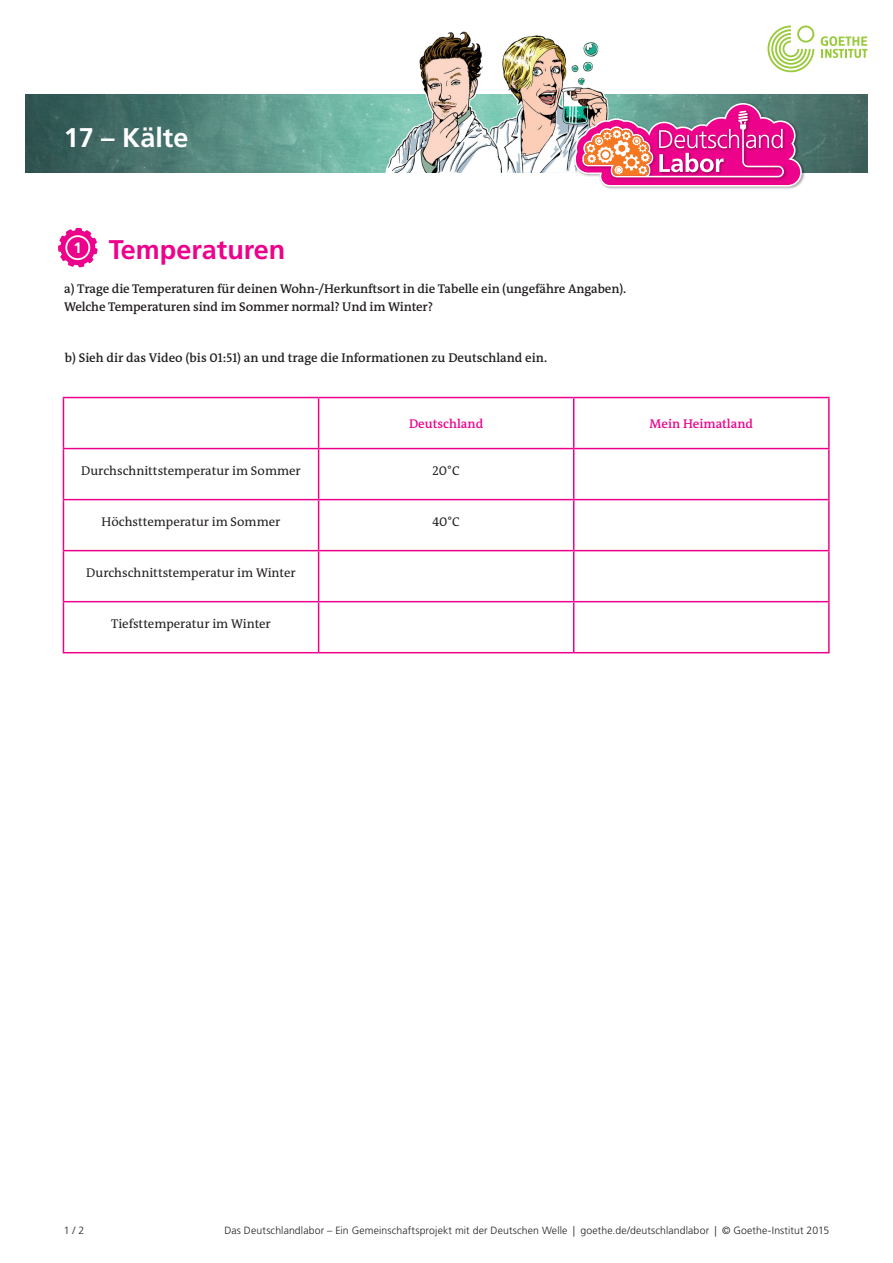
<style>
.page{position:relative;width:893px;height:1263px;background:#fff}
.page>*{position:absolute;margin:0;border:0;box-sizing:border-box;transform-origin:0 0}
.t1{font:700 27px "Frutiger LT Std";color:#ed028c}
.t2{font:700 27px "Frutiger LT Std";color:#fff}
.t3{font:600 12.75px/17.2px "DW The Antiqua B W6";letter-spacing:-.01em;color:#231f20}
.t4{font:12.75px "DW The Antiqua B W5 Plain";color:#231f20}
.t5{font:600 12.75px "DW The Antiqua B W6";color:#ed028c}
.t6{font:300 10.5px "Frutiger LT Std";letter-spacing:.01em;color:#231f20}
</style>
<div class="page">
<img style="left:26px;top:95px;width:841px;height:77px">
<img style="left:511px;top:35px;width:103px;height:138px">
<img style="left:372px;top:31px;width:139px;height:142px">
<img style="left:572px;top:101px;width:234px;height:88px">
<svg style="left:574px;top:102px;width:229px;height:85px;background:#cb6197"></svg>
<svg style="left:767px;top:26px;width:47px;height:46px"></svg>
<svg style="left:821px;top:36px;width:46px;height:22px"></svg>
<svg style="left:58px;top:228px;width:40px;height:39px"></svg>
<div style="left:67px;top:237px;width:21px;height:21px;background:#ed028c;border-radius:50%"></div>
<hr style="left:63px;top:397px;width:256px;height:1px;background:#ed028c">
<hr style="left:63px;top:398px;width:1px;height:50px;background:#ed028c">
<hr style="left:319px;top:397px;width:255px;height:1px;background:#ed028c">
<hr style="left:574px;top:397px;width:256px;height:1px;background:#ed028c">
<hr style="left:63px;top:448px;width:256px;height:1px;background:#ed028c">
<hr style="left:63px;top:449px;width:1px;height:50px;background:#ed028c">
<hr style="left:319px;top:448px;width:255px;height:1px;background:#ed028c">
<hr style="left:318px;top:449px;width:1px;height:50px;background:#ed028c">
<hr style="left:574px;top:448px;width:256px;height:1px;background:#ed028c">
<hr style="left:573px;top:449px;width:1px;height:50px;background:#ed028c">
<hr style="left:828px;top:449px;width:2px;height:50px;background:#ed028c">
<hr style="left:63px;top:499px;width:256px;height:1px;background:#ed028c">
<hr style="left:63px;top:500px;width:1px;height:50px;background:#ed028c">
<hr style="left:319px;top:499px;width:255px;height:1px;background:#ed028c">
<hr style="left:318px;top:500px;width:1px;height:50px;background:#ed028c">
<hr style="left:574px;top:499px;width:256px;height:1px;background:#ed028c">
<hr style="left:573px;top:500px;width:1px;height:50px;background:#ed028c">
<hr style="left:828px;top:500px;width:2px;height:50px;background:#ed028c">
<hr style="left:63px;top:550px;width:256px;height:1px;background:#ed028c">
<hr style="left:63px;top:551px;width:1px;height:50px;background:#ed028c">
<hr style="left:319px;top:550px;width:255px;height:1px;background:#ed028c">
<hr style="left:318px;top:551px;width:1px;height:50px;background:#ed028c">
<hr style="left:574px;top:550px;width:256px;height:1px;background:#ed028c">
<hr style="left:573px;top:551px;width:1px;height:50px;background:#ed028c">
<hr style="left:828px;top:551px;width:2px;height:50px;background:#ed028c">
<hr style="left:63px;top:601px;width:256px;height:1px;background:#ed028c">
<hr style="left:63px;top:602px;width:1px;height:50px;background:#ed028c">
<hr style="left:319px;top:601px;width:255px;height:1px;background:#ed028c">
<hr style="left:318px;top:602px;width:1px;height:50px;background:#ed028c">
<hr style="left:574px;top:601px;width:256px;height:1px;background:#ed028c">
<hr style="left:573px;top:602px;width:1px;height:50px;background:#ed028c">
<hr style="left:828px;top:602px;width:2px;height:50px;background:#ed028c">
<hr style="left:63px;top:652px;width:256px;height:1px;background:#ed028c">
<hr style="left:319px;top:652px;width:255px;height:1px;background:#ed028c">
<hr style="left:574px;top:652px;width:256px;height:1px;background:#ed028c">
<hr style="left:318px;top:398px;width:1px;height:50px;background:#ed028c">
<hr style="left:573px;top:398px;width:1px;height:50px;background:#ed028c">
<hr style="left:828px;top:398px;width:2px;height:50px;background:#ed028c">
<h1 class="t2" style="left:64px;top:121px;width:126px">17 – Kälte</h1>
<h1 class="t1" style="left:73px;top:234px;width:214px"><sup>1</sup> Temperaturen</h1>
<p class="t3" style="left:64px;top:280px;width:564px">a) Trage die Temperaturen für deinen Wohn-/Herkunftsort in die Tabelle ein (ungefähre Angaben).<br>Welche Temperaturen sind im Sommer normal? Und im Winter?</p>
<p class="t3" style="left:65px;top:349px;width:484px">b) Sieh dir das Video (bis 01:51) an und trage die Informationen zu Deutschland ein.</p>
<p class="t5" style="left:409px;top:415px;width:76px">Deutschland</p>
<p class="t5" style="left:650px;top:415px;width:105px">Mein Heimatland</p>
<p class="t4" style="left:81px;top:462px;width:221px">Durchschnittstemperatur im Sommer</p>
<p class="t4" style="left:433px;top:462px;width:29px">20°C</p>
<p class="t4" style="left:102px;top:513px;width:180px">Höchsttemperatur im Sommer</p>
<p class="t4" style="left:432px;top:513px;width:29px">40°C</p>
<p class="t4" style="left:86px;top:565px;width:211px">Durchschnittstemperatur im Winter</p>
<p class="t4" style="left:111px;top:616px;width:161px">Tiefsttemperatur im Winter</p>
<p class="t6" style="left:64px;top:1224px;width:22px">1 / 2</p>
<p class="t6" style="left:225px;top:1224px;width:606px">Das Deutschlandlabor – Ein Gemeinschaftsprojekt mit der Deutschen Welle | goethe.de/deutschlandlabor | © Goethe-Institut 2015</p>
</div>
